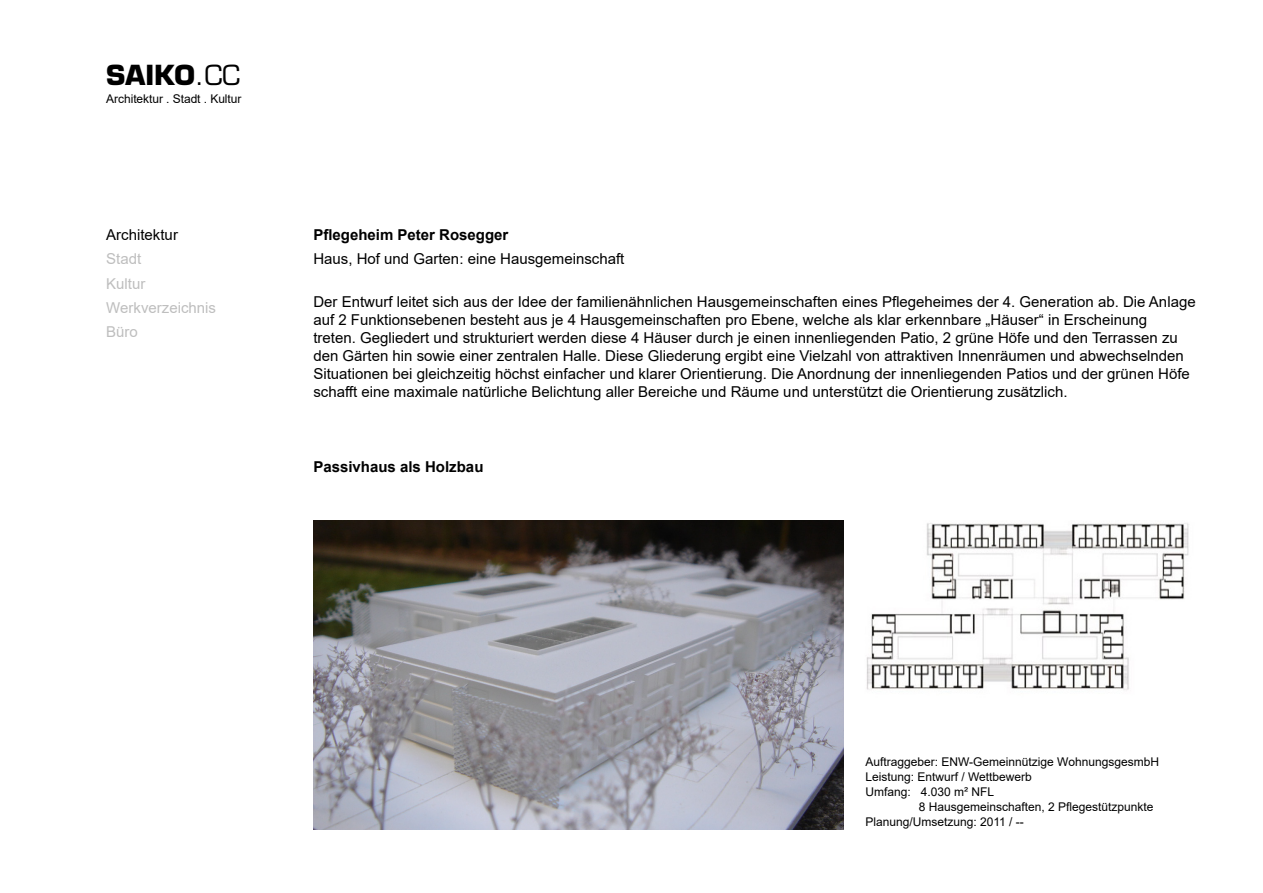
<style>
.page{position:relative;width:1263px;height:893px;background:#fff}
.page>*{position:absolute;margin:0;border:0;box-sizing:border-box;transform-origin:0 0}
.t1{font:700 27px "Eurostile";color:#000}
.t2{font:15px/18px "Arial";color:#000}
.t3{font:700 15px "Arial";color:#000}
.t4{font:15px/24.3px "Arial";color:#bebebe}
.t5{font:12px "Arial";color:#000}
.s1{font-weight:400}
</style>
<div class="page">
<img style="left:866px;top:523px;width:323px;height:167px">
<img style="left:313px;top:521px;width:530px;height:308px">
<h1 class="t1" style="left:106px;top:59px;width:135px">SAIKO<span class="s1">.CC</span></h1>
<p class="t5" style="left:106px;top:91px;width:137px">Architektur . Stadt . Kultur</p>
<p class="t2" style="left:106px;top:225px;width:73px">Architektur</p>
<p class="t4" style="left:106px;top:247px;width:111px">Stadt<br>Kultur<br>Werkverzeichnis<br>Büro</p>
<p class="t3" style="left:313px;top:224px;width:197px">Pflegeheim Peter Rosegger</p>
<p class="t2" style="left:313px;top:250px;width:312px">Haus, Hof und Garten: eine Hausgemeinschaft</p>
<p class="t2" style="left:313px;top:292px;width:884px">Der Entwurf leitet sich aus der Idee der familienähnlichen Hausgemeinschaften eines Pflegeheimes der 4. Generation ab. Die Anlage auf 2 Funktionsebenen besteht aus je 4 Hausgemeinschaften pro Ebene, welche als klar erkennbare „Häuser“ in Erscheinung<br>treten. Gegliedert und strukturiert werden diese 4 Häuser durch je einen innenliegenden Patio, 2 grüne Höfe und den Terrassen zu den Gärten hin sowie einer zentralen Halle. Diese Gliederung ergibt eine Vielzahl von attraktiven Innenräumen und abwechselnden Situationen bei gleichzeitig höchst einfacher und klarer Orientierung. Die Anordnung der innenliegenden Patios und der grünen Höfe schafft eine maximale natürliche Belichtung aller Bereiche und Räume und unterstützt die Orientierung zusätzlich.</p>
<p class="t3" style="left:313px;top:456px;width:172px">Passivhaus als Holzbau</p>
<p class="t5" style="left:865px;top:753px;width:295px">Auftraggeber: ENW-Gemeinnützige WohnungsgesmbH</p>
<p class="t5" style="left:865px;top:768px;width:168px">Leistung: Entwurf / Wettbewerb</p>
<p class="t5" style="left:865px;top:783px;width:130px">Umfang: 4.030 m² NFL</p>
<p class="t5" style="left:919px;top:798px;width:236px">8 Hausgemeinschaften, 2 Pflegestützpunkte</p>
<p class="t5" style="left:865px;top:813px;width:160px">Planung/Umsetzung: 2011 / --</p>
</div>
